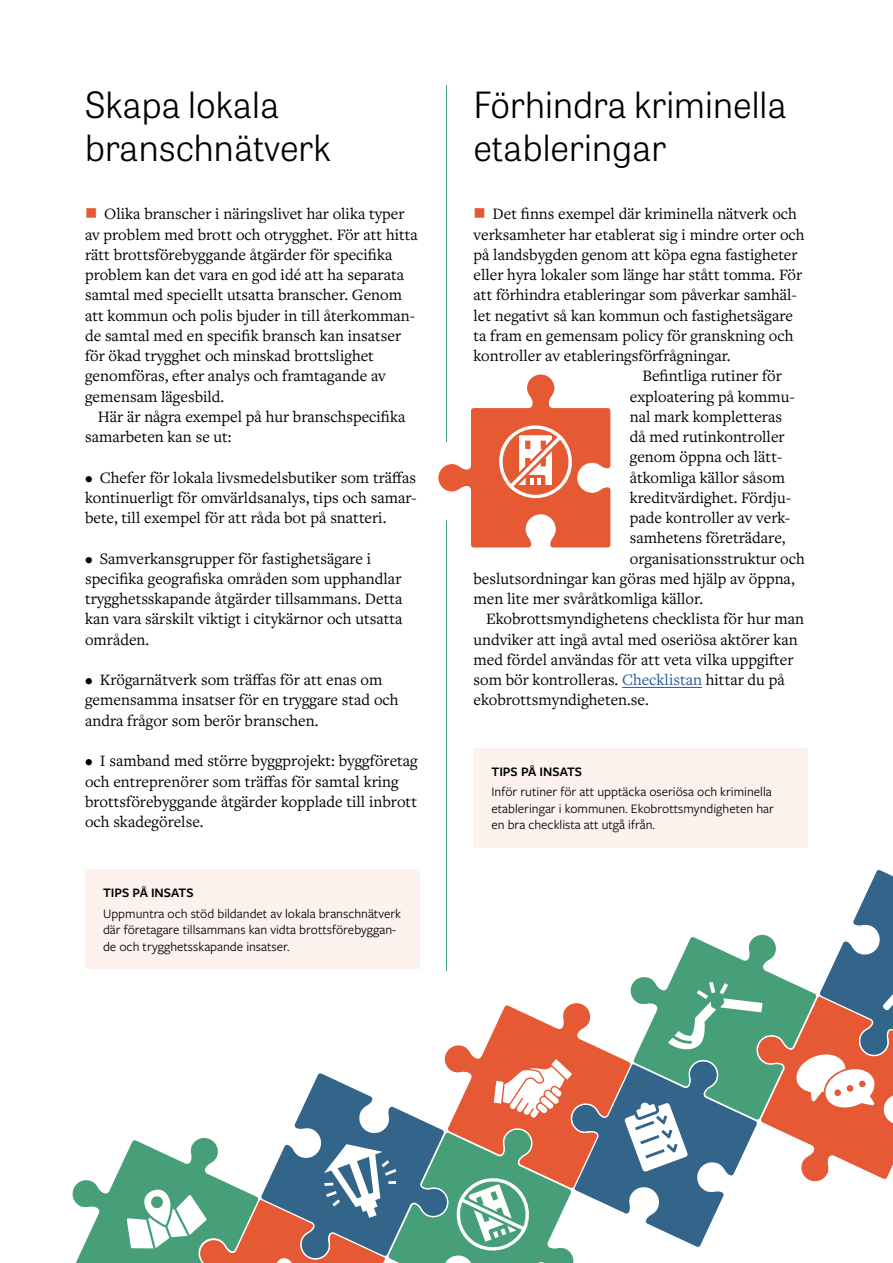
<style>
.page{position:relative;width:893px;height:1263px;background:#fff}
.page>*{position:absolute;margin:0;border:0;box-sizing:border-box;transform-origin:0 0}
.Rubrik_H2{font:300 36px/43.2px "Tablet Gothic";color:#000}
.Brödtext_-_start{font:16.5px/20.2px "Freight Text Pro";color:#000}
.Brödtext_lista{font:16.5px/20.2px "Freight Text Pro";color:#000}
.Brödtext_indrag{font:16.5px/20.2px "Freight Text Pro";color:#000}
.Faktatext{font:13.5px/16.5px "Freight Sans Pro";color:#000}
.Faktarubrik{font:600 13.5px "Freight Sans Pro";color:#000}
.s1{color:#275b9b}
</style>
<div class="page">
<hr style="left:446px;top:85px;width:1px;height:357px;background:#49a078">
<hr style="left:446px;top:520px;width:1px;height:451px;background:#49a078">
<svg style="left:72px;top:869px;width:821px;height:394px"></svg>
<svg style="left:438px;top:374px;width:173px;height:173px"></svg>
<div style="left:85px;top:870px;width:334px;height:99px;background:#fdf1ed"></div>
<hr style="left:622px;top:687px;width:80px;height:1px;background:#275b9b">
<div style="left:473px;top:748px;width:335px;height:99px;background:#fdf1ed"></div>
<h2 class="Rubrik_H2" style="left:85px;top:82px;width:247px">Skapa lokala branschnätverk</h2>
<p class="Brödtext_-_start" style="left:85px;top:203px;width:334px;text-indent:19px">Olika branscher i näringslivet har olika typer av problem med brott och otrygghet. För att hitta rätt brottsförebyggande åtgärder för specifika problem kan det vara en god idé att ha separata samtal med speciellt utsatta branscher. Genom att kommun och polis bjuder in till återkomman&shy;de samtal med en specifik bransch kan insatser för ökad trygghet och minskad brottslighet genomföras, efter analys och framtagande av gemensam lägesbild.</p>
<p class="Brödtext_indrag" style="left:85px;top:406px;width:322px;text-indent:13px">Här är några exempel på hur branschspecifika samarbeten kan se ut:</p>
<p class="Brödtext_lista" style="left:85px;top:467px;width:333px;text-align:justify">• Chefer för lokala livsmedelsbutiker som träffas kontinuerligt för omvärldsanalys, tips och samar&shy;bete, till exempel för att råda bot på snatteri.</p>
<p class="Brödtext_lista" style="left:85px;top:548px;width:319px">• Samverkansgrupper för fastighetsägare i specifika geografiska områden som upphandlar trygghetsskapande åtgärder tillsammans. Detta kan vara särskilt viktigt i citykärnor och utsatta områden.</p>
<p class="Brödtext_lista" style="left:85px;top:669px;width:315px">• Krögarnätverk som träffas för att enas om gemensamma insatser för en tryggare stad och andra frågor som berör branschen.</p>
<p class="Brödtext_lista" style="left:85px;top:750px;width:334px">• I samband med större byggprojekt: byggföretag och entreprenörer som träffas för samtal kring brottsförebyggande åtgärder kopplade till inbrott och skadegörelse.</p>
<h3 class="Faktarubrik" style="left:103px;top:883px;width:92px">TIPS PÅ INSATS</h3>
<p class="Faktatext" style="left:103px;top:904px;width:300px">Uppmuntra och stöd bildandet av lokala branschnätverk där företagare tillsammans kan vidta brottsförebyggan&shy;de och trygghetsskapande insatser.</p>
<h2 class="Rubrik_H2" style="left:473px;top:82px;width:315px">Förhindra kriminella etableringar</h2>
<p class="Brödtext_-_start" style="left:473px;top:203px;width:333px;text-indent:19px">Det finns exempel där kriminella nätverk och verksamheter har etablerat sig i mindre orter och på landsbygden genom att köpa egna fastigheter eller hyra lokaler som länge har stått tomma. För att förhindra etableringar som påverkar samhäl&shy;let negativt så kan kommun och fastighetsägare ta fram en gemensam policy för granskning och kontroller av etableringsförfrågningar.</p>
<p class="Brödtext_indrag" style="left:643px;top:365px;width:141px">Befintliga rutiner för</p>
<p class="Brödtext_indrag" style="left:630px;top:386px;width:167px">exploatering på kommu-</p>
<p class="Brödtext_indrag" style="left:630px;top:406px;width:154px">nal mark kompletteras</p>
<p class="Brödtext_indrag" style="left:630px;top:426px;width:156px">då med rutinkontroller</p>
<p class="Brödtext_indrag" style="left:630px;top:446px;width:154px">genom öppna och lätt-</p>
<p class="Brödtext_indrag" style="left:630px;top:467px;width:157px">åtkomliga källor såsom</p>
<p class="Brödtext_indrag" style="left:630px;top:487px;width:163px">kreditvärdighet. Fördju-</p>
<p class="Brödtext_indrag" style="left:630px;top:507px;width:162px">pade kontroller av verk-</p>
<p class="Brödtext_indrag" style="left:630px;top:527px;width:157px">samhetens företrädare,</p>
<p class="Brödtext_indrag" style="left:630px;top:548px;width:176px">organisationsstruktur och</p>
<p class="Brödtext_indrag" style="left:473px;top:568px;width:323px">beslutsordningar kan göras med hjälp av öppna,</p>
<p class="Brödtext_indrag" style="left:473px;top:588px;width:231px">men lite mer svåråtkomliga källor.</p>
<p class="Brödtext_indrag" style="left:473px;top:608px;width:332px;text-indent:13px">Ekobrottsmyndighetens checklista för hur man undviker att ingå avtal med oseriösa aktörer kan med fördel användas för att veta vilka uppgifter som bör kontrolleras. <span class="s1">Checklistan</span> hittar du på ekobrottsmyndigheten.se.</p>
<h3 class="Faktarubrik" style="left:491px;top:762px;width:92px">TIPS PÅ INSATS</h3>
<p class="Faktatext" style="left:491px;top:783px;width:284px">Inför rutiner för att upptäcka oseriösa och kriminella etableringar i kommunen. Ekobrottsmyndigheten har en bra checklista att utgå ifrån.</p>
</div>
